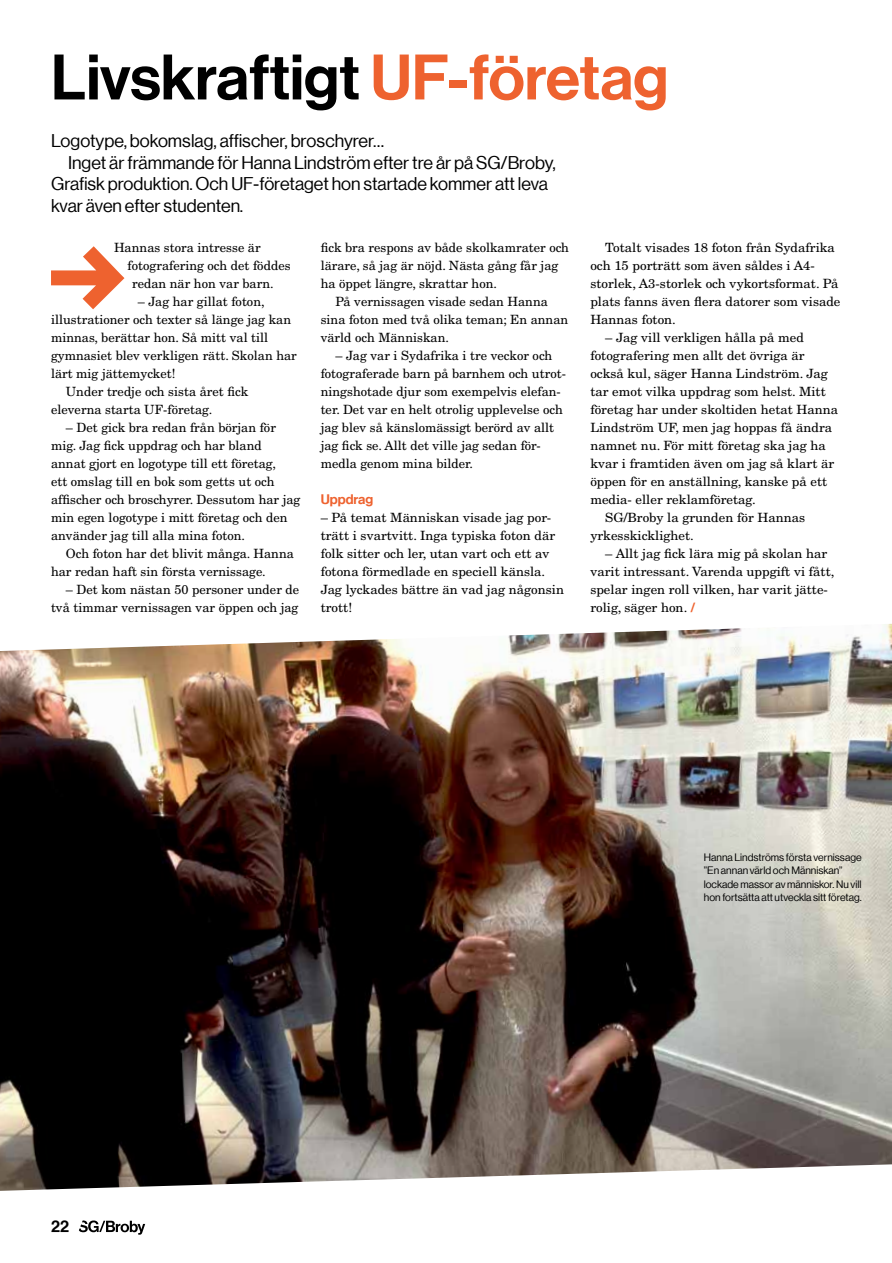
<style>
.page{position:relative;width:892px;height:1263px;background:#fff}
.page>*{position:absolute;margin:0;border:0;box-sizing:border-box;transform-origin:0 0}
.t1{font:62.85px "N Haas Grotesk DSW02 65 Md";color:#000}
.t2{font:18px "N Haas Grotesk DSW02 55 Rg";color:#000}
.t3{font:16.5px "N Haas Grotesk DSW02 65 Md";color:#000}
.t4{font:13.5px "N Haas Grotesk DSW02 65 Md";color:#ee622f}
.t5{font:12.75px/18px "New Century Schlbk";color:#000}
.t6{font:10.5px/13.5px "N Haas Grotesk DSW02 55 Rg";color:#000}
.s1{color:#ee622f}
.s2{font-weight:700;color:#ee622f}
</style>
<div class="page">
<svg style="left:79px;top:1220px;width:66px;height:15px"></svg>
<svg style="left:51px;top:246px;width:73px;height:63px"></svg>
<img style="left:0;top:624px;width:892px;height:567px">
<h1 class="t1" style="left:51px;top:41px;width:619px">Livskraftigt <span class="s1">UF-företag</span></h1>
<h2 class="t2" style="left:51px;top:131px;width:335px">Logotype, bokomslag, affischer, broschyrer…</h2>
<h2 class="t2" style="left:68px;top:152px;width:489px">Inget är främmande för Hanna Lindström efter tre år på SG/Broby,</h2>
<h2 class="t2" style="left:51px;top:174px;width:498px">Grafisk produktion. Och UF-företaget hon startade kommer att leva</h2>
<h2 class="t2" style="left:51px;top:195px;width:194px">kvar även efter studenten.</h2>
<p class="t5" style="left:114px;top:238px;width:148px">Hannas stora intresse är</p>
<p class="t5" style="left:128px;top:256px;width:165px">fotografering och det föddes</p>
<p class="t5" style="left:132px;top:274px;width:143px">redan när hon var barn.</p>
<p class="t5" style="left:138px;top:292px;width:128px">– Jag har gillat foton,</p>
<p class="t5" style="left:51px;top:310px;width:242px">illustrationer och texter så länge jag kan</p>
<p class="t5" style="left:51px;top:328px;width:219px">minnas, berättar hon. Så mitt val till</p>
<p class="t5" style="left:51px;top:346px;width:247px">gymnasiet blev verkligen rätt. Skolan har</p>
<p class="t5" style="left:51px;top:364px;width:126px">lärt mig jättemycket!</p>
<p class="t5" style="left:66px;top:382px;width:184px">Under tredje och sista året fick</p>
<p class="t5" style="left:51px;top:400px;width:163px">eleverna starta UF-företag.</p>
<p class="t5" style="left:51px;top:418px;width:251px;text-indent:15px">– Det gick bra redan från början för mig. Jag fick uppdrag och har bland<br>annat gjort en logotype till ett företag,<br>ett omslag till en bok som getts ut och affischer och broschyrer. Dessutom har jag min egen logotype i mitt företag och den använder jag till alla mina foton.</p>
<p class="t5" style="left:51px;top:544px;width:244px;text-indent:15px">Och foton har det blivit många. Hanna har redan haft sin första vernissage.</p>
<p class="t5" style="left:51px;top:580px;width:250px;text-align:right">– Det kom nästan 50 personer under de två timmar vernissagen var öppen och jag</p>
<p class="t5" style="left:321px;top:239px;width:250px">fick bra respons av både skolkamrater och</p>
<p class="t5" style="left:321px;top:257px;width:239px">lärare, så jag är nöjd. Nästa gång får jag</p>
<p class="t5" style="left:321px;top:275px;width:178px">ha öppet längre, skrattar hon.</p>
<p class="t5" style="left:336px;top:293px;width:214px">På vernissagen visade sedan Hanna</p>
<p class="t5" style="left:321px;top:311px;width:249px">sina foton med två olika teman; En annan</p>
<p class="t5" style="left:321px;top:329px;width:130px">värld och Människan.</p>
<p class="t5" style="left:321px;top:347px;width:247px;text-indent:15px">– Jag var i Sydafrika i tre veckor och fotograferade barn på barnhem och utrot&shy;ningshotade djur som exempelvis elefan&shy;ter. Det var en helt otrolig upplevelse och jag blev så känslomässigt berörd av allt jag fick se. Allt det ville jag sedan för&shy;medla genom mina bilder.</p>
<p class="t4" style="left:321px;top:491px;width:54px">Uppdrag</p>
<p class="t5" style="left:321px;top:508px;width:245px">– På temat Människan visade jag por&shy;trätt i svartvitt. Inga typiska foton där folk sitter och ler, utan vart och ett av fotona förmedlade en speciell känsla.<br>Jag lyckades bättre än vad jag någonsin trott!</p>
<p class="t5" style="left:590px;top:238px;width:252px;text-indent:15px">Totalt visades 18 foton från Sydafrika och 15 porträtt som även såldes i A4-- storlek, A3-storlek och vykortsformat. På plats fanns även flera datorer som visade Hannas foton.</p>
<p class="t5" style="left:605px;top:328px;width:200px">– Jag vill verkligen hålla på med</p>
<p class="t5" style="left:590px;top:346px;width:216px">fotografering men allt det övriga är</p>
<p class="t5" style="left:590px;top:364px;width:239px">också kul, säger Hanna Lindström. Jag</p>
<p class="t5" style="left:590px;top:382px;width:237px">tar emot vilka uppdrag som helst. Mitt</p>
<p class="t5" style="left:590px;top:400px;width:249px">företag har under skoltiden hetat Hanna</p>
<p class="t5" style="left:590px;top:418px;width:243px">Lindström UF, men jag hoppas få ändra</p>
<p class="t5" style="left:590px;top:436px;width:237px">namnet nu. För mitt företag ska jag ha</p>
<p class="t5" style="left:590px;top:454px;width:245px">kvar i framtiden även om jag så klart är</p>
<p class="t5" style="left:590px;top:472px;width:238px">öppen för en anställning, kanske på ett</p>
<p class="t5" style="left:590px;top:490px;width:167px">media- eller reklamföretag.</p>
<p class="t5" style="left:605px;top:509px;width:201px">SG/Broby la grunden för Hannas</p>
<p class="t5" style="left:590px;top:527px;width:105px">yrkesskicklighet.</p>
<p class="t5" style="left:590px;top:545px;width:246px;text-indent:15px">– Allt jag fick lära mig på skolan har varit intressant. Varenda uppgift vi fått, spelar ingen roll vilken, har varit jätte&shy;rolig, säger hon. <span class="s2">/</span></p>
<p class="t6" style="left:704px;top:850px;width:160px">Hanna Lindströms första vernissage ”En annan värld och Människan” lockade massor av människor. Nu vill hon fortsätta att utveckla sitt företag.</p>
<p class="t3" style="left:51px;top:1217px;width:20px">22</p>
</div>
